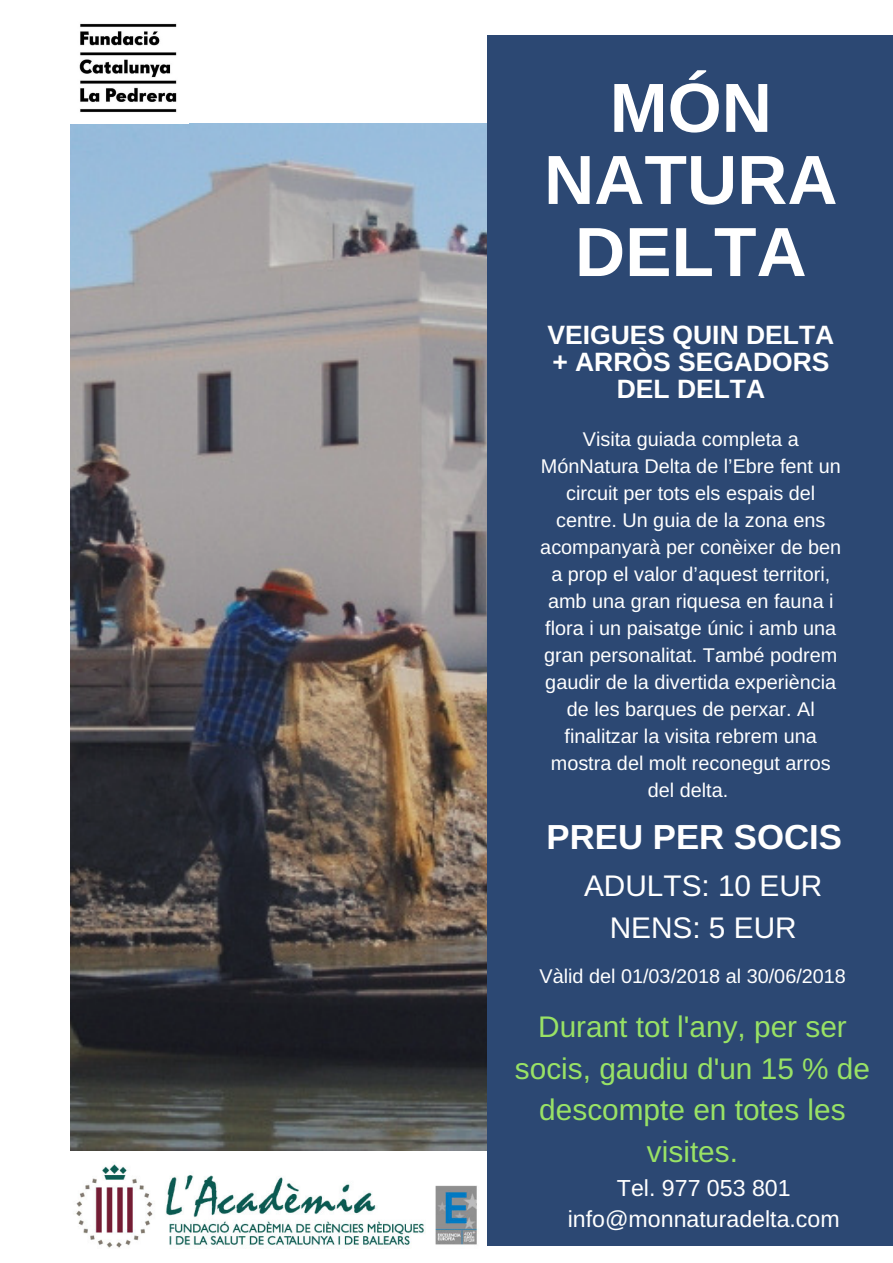
<style>
.page{position:relative;width:893px;height:1263px;background:#fff}
.page>*{position:absolute;margin:0;border:0;box-sizing:border-box;transform-origin:0 0}
.t1{font:700 69.6px/72px "Arimo";color:#fff;text-align:center}
.t2{font:700 34.8px "Arimo";color:#fff}
.t3{font:29.85px/41.7px "Arimo";color:#99e265;text-align:center}
.t4{font:29.85px/41.7px "Arimo";color:#fff;text-align:center}
.t5{font:700 26.55px/27px "Arimo";color:#fff;text-align:center}
.t6{font:23.25px/31.5px "Arimo";color:#fff;text-align:center}
.t7{font:19.8px/27px "Arimo";color:#fff;text-align:center}
</style>
<div class="page">
<img style="left:71px;top:124px;width:417px;height:1027px">
<div style="left:488px;top:35px;width:405px;height:1210px;background:#2c4873"></div>
<img style="left:79px;top:23px;width:98px;height:90px">
<img style="left:76px;top:1162px;width:402px;height:86px">
<h1 class="t1" style="left:544px;top:72px;width:295px">MÓN<br>NATURA<br>DELTA</h1>
<h3 class="t5" style="left:548px;top:321px;width:288px">VEIGUES QUIN DELTA + ARRÒS SEGADORS<br>DEL DELTA</h3>
<p class="t7" style="left:540px;top:426px;width:302px">Visita guiada completa a<br>MónNatura Delta de l’Ebre fent un circuit per tots els espais del centre. Un guia de la zona ens acompanyarà per conèixer de ben a prop el valor d’aquest territori, amb una gran riquesa en fauna i flora i un paisatge únic i amb una gran personalitat. També podrem gaudir de la divertida experiència de les barques de perxar. Al finalitzar la visita rebrem una mostra del molt reconegut arros del delta.</p>
<h2 class="t2" style="left:547px;top:817px;width:297px">PREU PER SOCIS</h2>
<h3 class="t4" style="left:584px;top:865px;width:240px">ADULTS: 10 EUR<br>NENS: 5 EUR</h3>
<p class="t7" style="left:539px;top:963px;width:308px">Vàlid del 01/03/2018 al 30/06/2018</p>
<h3 class="t3" style="left:515px;top:1006px;width:357px">Durant tot l'any, per ser socis, gaudiu d'un 15 % de descompte en totes les visites.</h3>
<p class="t6" style="left:568px;top:1172px;width:273px">Tel. 977 053 801 info@monnaturadelta.com</p>
</div>
